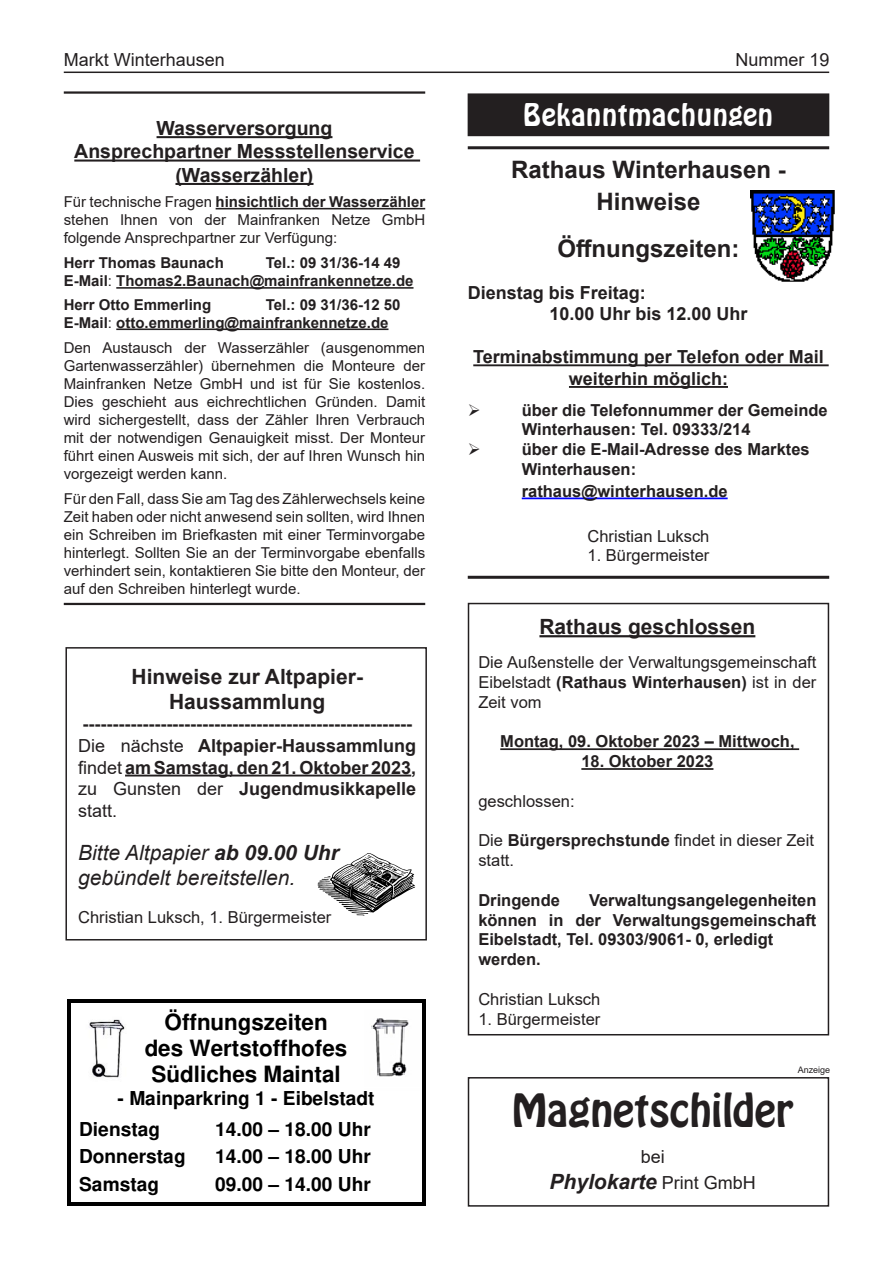
<style>
.page{position:relative;width:893px;height:1263px;background:#fff}
.page>*{position:absolute;margin:0;border:0;box-sizing:border-box;transform-origin:0 0}
.t1{font:40.5px "Hobo Std";color:#231f20}
.t2{font:30px "Hobo BT";color:#fff}
.t3{font:700 24px/32.4px "Arial";color:#231f20;text-align:center}
.t4{font:700 22.5px/25.8px "Helvetica";color:#000;text-align:center}
.t5{font:700 21px/25.2px "Arial";color:#231f20;text-align:center}
.t6{font:italic 21px/25.2px "Arial";color:#231f20}
.t7{font:italic 700 21px "Arial";color:#231f20}
.t8{font:700 19.5px/23.4px "Arial";color:#231f20;text-align:center}
.t9{font:700 19.2px/31.2px "Helvetica";color:#000}
.t10{font:700 18px/21.6px "Arial";color:#231f20}
.t11{font:18px "Arial";color:#231f20}
.t12{font:700 16.5px/19.8px "Arial";color:#231f20}
.t13{font:16.5px/19.8px "Arial";color:#231f20;text-align:justify}
.t14{font:15px/18px "Arial";color:#231f20;text-align:justify}
.t15{font:700 15px/18px "Arial";color:#231f20}
.t16{font:9px "Arial";color:#231f20}
.s1{font-weight:700}
.s2{font-weight:400}
.s3{font-weight:400;font-style:normal;font-size:18px}
</style>
<div class="page">
<svg style="left:318px;top:853px;width:97px;height:62px"></svg>
<hr style="left:64px;top:72px;width:765px;height:1px;background:#231f20">
<hr style="left:64px;top:91px;width:361px;height:3px;background:#231f20">
<hr style="left:157px;top:136px;width:175px;height:2px;background:#231f20">
<hr style="left:74px;top:160px;width:346px;height:2px;background:#231f20">
<hr style="left:175px;top:183px;width:138px;height:2px;background:#231f20">
<hr style="left:216px;top:208px;width:209px;height:1px;background:#231f20">
<hr style="left:116px;top:287px;width:297px;height:2px;background:#231f20">
<hr style="left:116px;top:328px;width:272px;height:2px;background:#231f20">
<hr style="left:64px;top:603px;width:361px;height:2px;background:#231f20">
<hr style="left:125px;top:775px;width:286px;height:1px;background:#231f20">
<div style="left:65px;top:647px;width:362px;height:293px;border:2px solid #231f20"></div>
<hr style="left:70px;top:999px;width:352px;height:3px;background:#000">
<svg style="left:67px;top:999px;width:3px;height:11px"></svg>
<svg style="left:422px;top:999px;width:3px;height:11px"></svg>
<hr style="left:67px;top:1010px;width:3px;height:25px;background:#000">
<hr style="left:422px;top:1010px;width:3px;height:25px;background:#000">
<hr style="left:67px;top:1035px;width:3px;height:26px;background:#000">
<hr style="left:422px;top:1035px;width:3px;height:26px;background:#000">
<hr style="left:67px;top:1061px;width:3px;height:26px;background:#000">
<hr style="left:422px;top:1061px;width:3px;height:26px;background:#000">
<hr style="left:67px;top:1087px;width:3px;height:22px;background:#000">
<hr style="left:422px;top:1087px;width:3px;height:22px;background:#000">
<svg style="left:67px;top:1109px;width:3px;height:9px"></svg>
<svg style="left:422px;top:1109px;width:3px;height:9px"></svg>
<hr style="left:67px;top:1118px;width:3px;height:22px;background:#000">
<hr style="left:422px;top:1118px;width:3px;height:22px;background:#000">
<svg style="left:67px;top:1140px;width:3px;height:5px"></svg>
<svg style="left:422px;top:1140px;width:3px;height:5px"></svg>
<hr style="left:67px;top:1145px;width:3px;height:23px;background:#000">
<hr style="left:422px;top:1145px;width:3px;height:23px;background:#000">
<svg style="left:67px;top:1168px;width:3px;height:5px"></svg>
<svg style="left:422px;top:1168px;width:3px;height:5px"></svg>
<hr style="left:67px;top:1173px;width:3px;height:22px;background:#000">
<hr style="left:422px;top:1173px;width:3px;height:22px;background:#000">
<hr style="left:70px;top:1202px;width:352px;height:4px;background:#000">
<svg style="left:67px;top:1195px;width:3px;height:11px"></svg>
<svg style="left:422px;top:1195px;width:3px;height:11px"></svg>
<img style="left:89px;top:1019px;width:37px;height:59px">
<img style="left:371px;top:1018px;width:38px;height:59px">
<div style="left:468px;top:94px;width:361px;height:42px;background:#231f20"></div>
<hr style="left:473px;top:364px;width:356px;height:2px;background:#231f20">
<hr style="left:569px;top:386px;width:159px;height:2px;background:#231f20">
<hr style="left:522px;top:497px;width:206px;height:2px;background:#00f">
<img style="left:750px;top:190px;width:85px;height:92px">
<hr style="left:468px;top:576px;width:361px;height:3px;background:#231f20">
<hr style="left:468px;top:146px;width:361px;height:3px;background:#231f20">
<hr style="left:539px;top:635px;width:216px;height:2px;background:#231f20">
<hr style="left:500px;top:748px;width:299px;height:2px;background:#231f20">
<hr style="left:581px;top:768px;width:132px;height:2px;background:#231f20">
<div style="left:468px;top:603px;width:361px;height:432px;border:2px solid #231f20"></div>
<div style="left:468px;top:1077px;width:361px;height:129px;border:2px solid #231f20"></div>
<p class="t11" style="left:64px;top:48px;width:163px">Markt Winterhausen</p>
<p class="t11" style="left:735px;top:48px;width:96px">Nummer 19</p>
<h3 class="t8" style="left:74px;top:117px;width:342px">Wasserversorgung<br>Ansprechpartner Messstellenservice (Wasserzähler)</h3>
<p class="t14" style="left:64px;top:193px;width:363px">Für technische Fragen <span class="s1">hinsichtlich der Wasserzähler </span>stehen Ihnen von der Mainfranken Netze GmbH folgende Ansprechpartner zur Verfügung:</p>
<p class="t15" style="left:64px;top:254px;width:162px">Herr Thomas Baunach</p>
<p class="t15" style="left:64px;top:254px;width:351px;text-indent:202px">Tel.: 09 31/36-14 49<br>E-Mail<span class="s2">:</span> Thomas2.Baunach@mainfrankennetze.de</p>
<p class="t15" style="left:64px;top:296px;width:149px">Herr Otto Emmerling</p>
<p class="t15" style="left:64px;top:296px;width:338px;text-indent:202px">Tel.: 09 31/36-12 50<br>E-Mail<span class="s2">:</span> otto.emmerling@mainfrankennetze.de</p>
<p class="t14" style="left:64px;top:339px;width:363px">Den Austausch der Wasserzähler (ausgenommen Gartenwasserzähler) übernehmen die Monteure der Mainfranken Netze GmbH und ist für Sie kostenlos.<br>Dies geschieht aus eichrechtlichen Gründen. Damit wird sichergestellt, dass der Zähler Ihren Verbrauch mit der notwendigen Genauigkeit misst. Der Monteur führt einen Ausweis mit sich, der auf Ihren Wunsch hin vorgezeigt werden kann.</p>
<p class="t14" style="left:64px;top:490px;width:363px">Für den Fall, dass Sie am Tag des Zählerwechsels keine Zeit haben oder nicht anwesend sein sollten, wird Ihnen ein Schreiben im Briefkasten mit einer Terminvorgabe hinterlegt. Sollten Sie an der Terminvorgabe ebenfalls verhindert sein, kontaktieren Sie bitte den Monteur, der auf den Schreiben hinterlegt wurde.</p>
<h3 class="t5" style="left:132px;top:664px;width:233px">Hinweise zur Altpapier-<br>Haussammlung</h3>
<p class="t10" style="left:78px;top:713px;width:340px">------------------------------------------------------- <span class="s2">Die nächste</span> Altpapier-Haussammlung <span class="s2">findet</span> am Samstag, den 21. Oktober 2023, <span class="s2">zu Gunsten der</span> Jugendmusikkapelle <span class="s2">statt.</span></p>
<h3 class="t6" style="left:78px;top:840px;width:262px">Bitte Altpapier <span class="s1">ab 09.00 Uhr </span>gebündelt bereitstellen.</h3>
<p class="t13" style="left:78px;top:907px;width:255px">Christian Luksch, 1. Bürgermeister</p>
<h3 class="t4" style="left:145px;top:1009px;width:204px">Öffnungszeiten des Wertstoffhofes<br>Südliches Maintal</h3>
<p class="t9" style="left:79px;top:1082px;width:297px;text-indent:39px">- Mainparkring 1 - Eibelstadt<br>Dienstag</p>
<p class="t9" style="left:215px;top:1113px;width:157px">14.00 – 18.00 Uhr</p>
<p class="t9" style="left:79px;top:1141px;width:108px">Donnerstag</p>
<p class="t9" style="left:215px;top:1141px;width:157px">14.00 – 18.00 Uhr</p>
<p class="t9" style="left:79px;top:1168px;width:82px">Samstag</p>
<p class="t9" style="left:215px;top:1168px;width:157px">09.00 – 14.00 Uhr</p>
<h2 class="t2" style="left:523px;top:97px;width:252px">Bekanntmachungen</h2>
<h3 class="t3" style="left:511px;top:154px;width:276px">Rathaus Winterhausen -<br>Hinweise</h3>
<h3 class="t3" style="left:557px;top:233px;width:184px">Öffnungszeiten:</h3>
<p class="t10" style="left:549px;top:282px;width:200px;text-indent:-82px">Dienstag bis Freitag:<br>10.00 Uhr bis 12.00 Uhr</p>
<p class="t10" style="left:473px;top:346px;width:352px;text-align:center">Terminabstimmung per Telefon oder Mail weiterhin möglich:</p>
<p class="t12" style="left:522px;top:400px;width:307px">über die Telefonnummer der Gemeinde<br>Winterhausen: Tel. 09333/214</p>
<p class="t12" style="left:522px;top:440px;width:289px">über die E-Mail-Adresse des Marktes<br>Winterhausen:</p>
<p class="t12" style="left:522px;top:481px;width:207px">rathaus@winterhausen.de</p>
<p class="t13" style="left:587px;top:526px;width:123px">Christian Luksch</p>
<p class="t13" style="left:587px;top:546px;width:123px">1. Bürgermeister</p>
<h3 class="t5" style="left:539px;top:614px;width:217px">Rathaus geschlossen</h3>
<p class="t13" style="left:478px;top:652px;width:340px">Die Außenstelle der Verwaltungsgemeinschaft Eibelstadt <span class="s1">(Rathaus Winterhausen)</span> ist in der Zeit vom</p>
<p class="t12" style="left:500px;top:732px;width:296px">Montag, 09. Oktober 2023 – Mittwoch,</p>
<p class="t12" style="left:581px;top:752px;width:134px">18. Oktober 2023</p>
<p class="t13" style="left:478px;top:791px;width:98px">geschlossen:</p>
<p class="t13" style="left:478px;top:831px;width:337px">Die <span class="s1">Bürgersprechstunde</span> findet in dieser Zeit statt.</p>
<p class="t12" style="left:478px;top:890px;width:83px">Dringende</p>
<p class="t12" style="left:478px;top:890px;width:340px;text-indent:111px">Verwaltungsangelegenheiten können in der Verwaltungsgemeinschaft<br>Eibelstadt, Tel. 09303/9061- 0, erledigt werden.</p>
<p class="t13" style="left:478px;top:989px;width:123px">Christian Luksch</p>
<p class="t13" style="left:478px;top:1009px;width:123px">1. Bürgermeister</p>
<p class="t16" style="left:798px;top:1063px;width:34px">Anzeige</p>
<h1 class="t1" style="left:512px;top:1083px;width:283px">Magnetschilder</h1>
<p class="t11" style="left:641px;top:1145px;width:26px">bei</p>
<h3 class="t7" style="left:549px;top:1167px;width:208px">Phylokarte <span class="s3">Print GmbH</span></h3>
</div>
